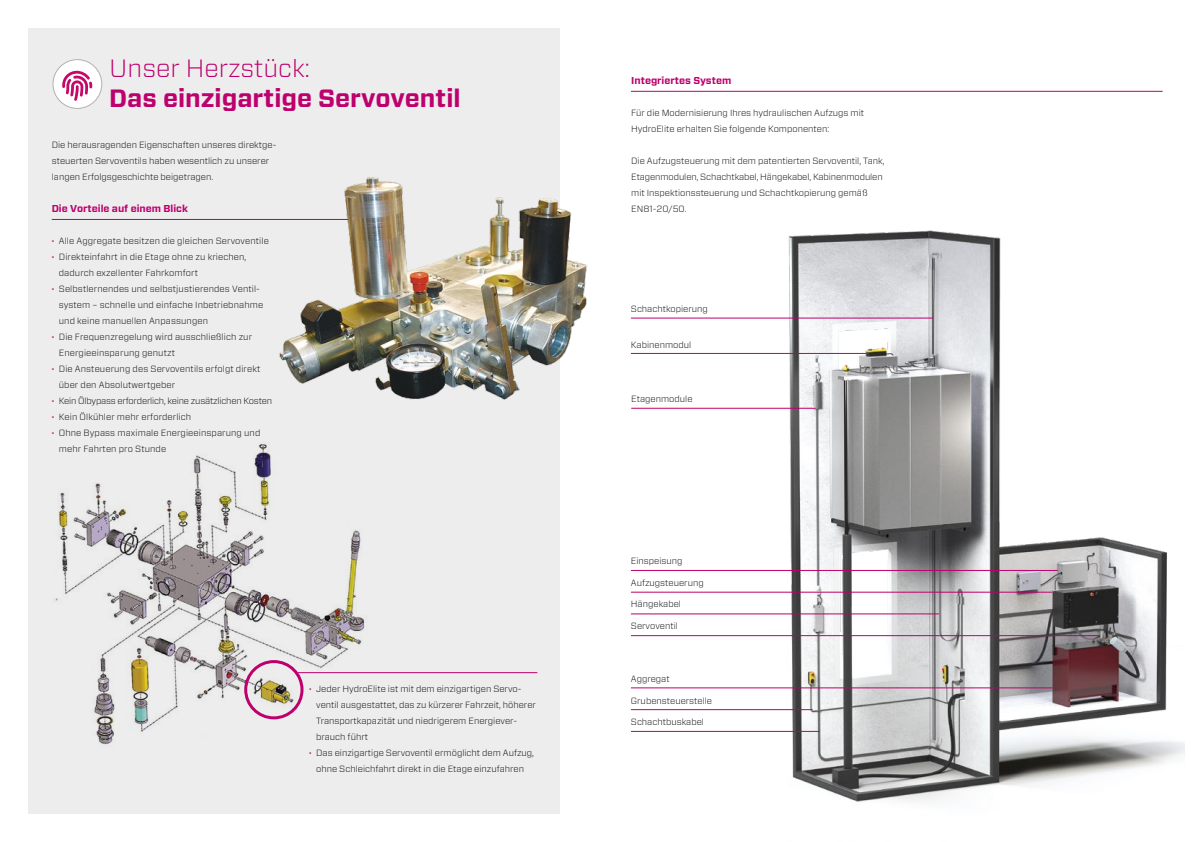
<style>
.page{position:relative;width:1191px;height:842px;background:#fff}
.page>*{position:absolute;margin:0;border:0;box-sizing:border-box;transform-origin:0 0}
.t1{font:700 25px "Forza";color:#bd006d}
.t2{font:300 25px "Forza";color:#bd006d}
.t3{font:700 10px "Forza";color:#bd006d}
.t4{font:300 9px/16px "Forza";color:#000}
.t5{font:300 9px "Forza";letter-spacing:-.02em;color:#000}
.s1{font-weight:700;color:#bd006d}
</style>
<div class="page">
<div style="left:28px;top:28px;width:532px;height:785px;background:#ededed"></div>
<img style="left:279px;top:177px;width:308px;height:223px">
<hr style="left:52px;top:219px;width:296px;height:1px;background:#bd006d">
<hr style="left:631px;top:91px;width:531px;height:1px;background:#bd006d">
<img style="left:55px;top:444px;width:314px;height:301px">
<div style="left:244px;top:660px;width:59px;height:59px;border:3px solid #bd006d;border-radius:50%"></div>
<hr style="left:298px;top:672px;width:239px;height:1px;background:#bd006d">
<div style="left:53px;top:60px;width:49px;height:48px;background:#fff;border-radius:50%"></div>
<div style="left:52px;top:59px;width:50px;height:50px;border:1px solid #b3b2b2;border-radius:50%"></div>
<svg style="left:62px;top:71px;width:30px;height:30px"></svg>
<img style="left:769px;top:230px;width:415px;height:572px">
<hr style="left:631px;top:318px;width:302px;height:1px;background:#bd006d">
<hr style="left:631px;top:353px;width:235px;height:1px;background:#bd006d">
<hr style="left:631px;top:408px;width:184px;height:1px;background:#bd006d">
<hr style="left:631px;top:570px;width:426px;height:1px;background:#bd006d">
<hr style="left:631px;top:614px;width:308px;height:1px;background:#bd006d">
<hr style="left:631px;top:635px;width:468px;height:1px;background:#bd006d">
<hr style="left:631px;top:688px;width:421px;height:1px;background:#bd006d">
<hr style="left:631px;top:592px;width:421px;height:1px;background:#bd006d">
<hr style="left:631px;top:709px;width:181px;height:1px;background:#bd006d">
<hr style="left:631px;top:731px;width:188px;height:1px;background:#bd006d">
<h1 class="t2" style="left:109px;top:52px;width:202px">Unser Herzstück:</h1>
<h1 class="t1" style="left:109px;top:82px;width:353px">Das einzigartige Servoventil</h1>
<p class="t4" style="left:52px;top:137px;width:226px">Die herausragenden Eigenschaften unseres direktge&shy;steuerten Servoventils haben wesentlich zu unserer langen Erfolgsgeschichte beigetragen.</p>
<p class="t3" style="left:52px;top:202px;width:138px">Die Vorteile auf einem Blick</p>
<p class="t4" style="left:52px;top:233px;width:219px"><span class="s1">·</span> Alle Aggregate besitzen die gleichen Servoventile</p>
<p class="t4" style="left:52px;top:249px;width:196px"><span class="s1">·</span> Direkteinfahrt in die Etage ohne zu kriechen,</p>
<p class="t4" style="left:59px;top:265px;width:141px">dadurch exzellenter Fahrkomfort</p>
<p class="t4" style="left:52px;top:281px;width:210px"><span class="s1">·</span> Selbstlernendes und selbstjustierendes Ventil-</p>
<p class="t4" style="left:59px;top:297px;width:206px">system – schnelle und einfache Inbetriebnahme</p>
<p class="t4" style="left:59px;top:313px;width:151px">und keine manuellen Anpassungen</p>
<p class="t4" style="left:52px;top:329px;width:202px"><span class="s1">·</span> Die Frequenzregelung wird ausschließlich zur</p>
<p class="t4" style="left:59px;top:345px;width:118px">Energieeinsparung genutzt</p>
<p class="t4" style="left:52px;top:361px;width:210px"><span class="s1">·</span> Die Ansteuerung des Servoventils erfolgt direkt</p>
<p class="t4" style="left:59px;top:377px;width:118px">über den Absolutwertgeber</p>
<p class="t5" style="left:52px;top:395px;width:222px"><span class="s1">·</span> Kein Ölbypass erforderlich, keine zusätzlichen Kosten</p>
<p class="t4" style="left:52px;top:409px;width:141px"><span class="s1">·</span> Kein Ölkühler mehr erforderlich</p>
<p class="t4" style="left:52px;top:425px;width:210px"><span class="s1">·</span> Ohne Bypass maximale Energieeinsparung und</p>
<p class="t4" style="left:59px;top:441px;width:109px">mehr Fahrten pro Stunde</p>
<p class="t4" style="left:309px;top:681px;width:214px"><span class="s1">·</span> Jeder HydroElite ist mit dem einzigartigen Servo-</p>
<p class="t4" style="left:316px;top:697px;width:221px">ventil ausgestattet, das zu kürzerer Fahrzeit, höherer</p>
<p class="t4" style="left:316px;top:713px;width:202px">Transportkapazität und niedrigerem Energiever-</p>
<p class="t4" style="left:316px;top:729px;width:53px">brauch führt</p>
<p class="t4" style="left:309px;top:745px;width:226px"><span class="s1">·</span> Das einzigartige Servoventil ermöglicht dem Aufzug,</p>
<p class="t4" style="left:316px;top:761px;width:209px">ohne Schleichfahrt direkt in die Etage einzufahren</p>
<p class="t3" style="left:631px;top:74px;width:102px">Integriertes System</p>
<p class="t4" style="left:631px;top:105px;width:234px">Für die Modernisierung Ihres hydraulischen Aufzugs mit<br>HydroElite erhalten Sie folgende Komponenten:</p>
<p class="t4" style="left:631px;top:153px;width:255px">Die Aufzugsteuerung mit dem patentierten Servoventil, Tank, Etagenmodulen, Schachtkabel, Hängekabel, Kabinenmodulen mit Inspektionssteuerung und Schachtkopierung gemäß EN81-20/50.</p>
<p class="t4" style="left:631px;top:301px;width:78px">Schachtkopierung</p>
<p class="t4" style="left:631px;top:336px;width:62px">Kabinenmodul</p>
<p class="t4" style="left:631px;top:390px;width:63px">Etagenmodule</p>
<p class="t4" style="left:631px;top:553px;width:53px">Einspeisung</p>
<p class="t4" style="left:631px;top:596px;width:52px">Hängekabel</p>
<p class="t4" style="left:631px;top:618px;width:48px">Servoventil</p>
<p class="t4" style="left:631px;top:574px;width:74px">Aufzugsteuerung</p>
<p class="t4" style="left:631px;top:670px;width:40px">Aggregat</p>
<p class="t4" style="left:631px;top:692px;width:83px">Grubensteuerstelle</p>
<p class="t4" style="left:631px;top:714px;width:75px">Schachtbuskabel</p>
</div>
